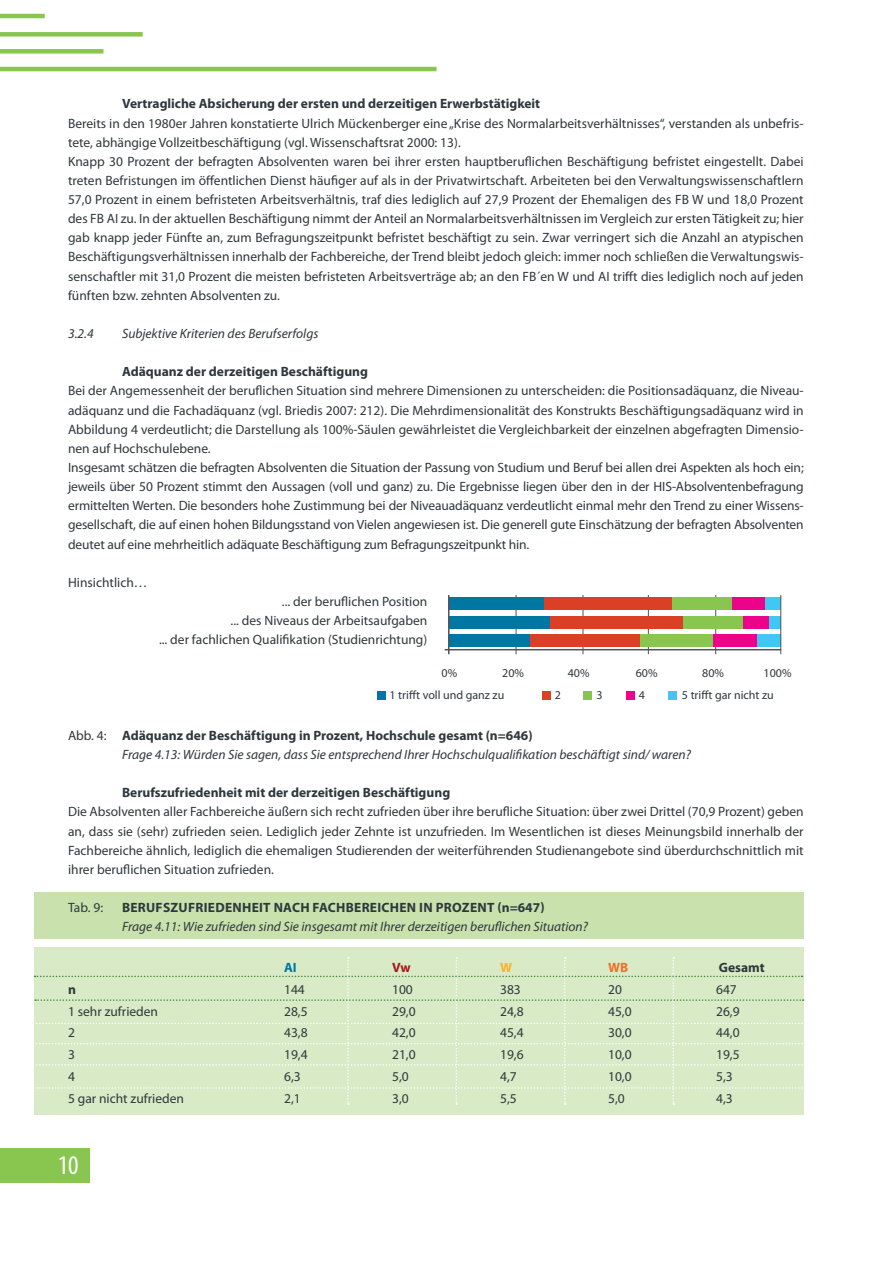
<style>
.page{position:relative;width:876px;height:1263px;background:#fff}
.page>*{position:absolute;margin:0;border:0;box-sizing:border-box;transform-origin:0 0}
.t1{font:condensed 27px "Myriad Pro";color:#fff}
.t2{font:13.5px/19.2px "Myriad Pro";color:#2e383c}
.t3{font:italic 13.5px/19.2px "Myriad Pro";color:#2e383c}
.t4{font:700 13.5px "Myriad Pro";color:#2e383c}
.t5{font:700 13.5px "Myriad Pro";letter-spacing:.02em;color:#2e383c}
.t6{font:700 13.5px "Myriad Pro";color:#a5181b}
.t7{font:700 13.5px "Myriad Pro";color:#f36e28}
.t8{font:700 13.5px "Myriad Pro";color:#fcb41e}
.t9{font:12px "Myriad Pro";color:#2e383c}
.s1{font-style:normal}
.s2{font-weight:700;font-style:normal}
</style>
<div class="page">
<div style="left:0;top:1148px;width:89px;height:34px;background:#89c650"></div>
<div style="left:34px;top:892px;width:770px;height:47px;background:#c9e2ad"></div>
<div style="left:34px;top:947px;width:770px;height:167px;background:#d9eac7"></div>
<hr style="left:0;top:67px;width:437px;height:4px;background:#89c650">
<div style="left:0;top:49px;width:103px;height:5px;background:#89c650"></div>
<div style="left:0;top:32px;width:143px;height:5px;background:#89c650"></div>
<hr style="left:0;top:14px;width:45px;height:4px;background:#89c650">
<hr style="left:582px;top:595px;width:1px;height:59px;background:#4f5258">
<hr style="left:648px;top:595px;width:1px;height:59px;background:#4f5258">
<hr style="left:516px;top:595px;width:1px;height:59px;background:#4f5258">
<hr style="left:715px;top:595px;width:1px;height:59px;background:#4f5258">
<hr style="left:445px;top:649px;width:336px;height:1px;background:#4f5258">
<div style="left:449px;top:597px;width:96px;height:13px;background:#0077a2"></div>
<div style="left:764px;top:597px;width:17px;height:13px;background:#40c7f4"></div>
<div style="left:731px;top:597px;width:34px;height:13px;background:#ed028c"></div>
<div style="left:671px;top:597px;width:60px;height:13px;background:#89c650"></div>
<div style="left:544px;top:597px;width:128px;height:13px;background:#da4026"></div>
<div style="left:449px;top:616px;width:102px;height:13px;background:#0077a2"></div>
<div style="left:764px;top:616px;width:17px;height:13px;background:#40c7f4"></div>
<div style="left:731px;top:616px;width:37px;height:13px;background:#ed028c"></div>
<div style="left:681px;top:616px;width:62px;height:13px;background:#89c650"></div>
<div style="left:550px;top:616px;width:133px;height:13px;background:#da4026"></div>
<div style="left:449px;top:634px;width:82px;height:12px;background:#0077a2"></div>
<div style="left:756px;top:634px;width:25px;height:12px;background:#40c7f4"></div>
<div style="left:712px;top:634px;width:45px;height:12px;background:#ed028c"></div>
<div style="left:639px;top:634px;width:73px;height:12px;background:#89c650"></div>
<div style="left:530px;top:634px;width:110px;height:12px;background:#da4026"></div>
<hr style="left:448px;top:595px;width:1px;height:59px;background:#4f5258">
<hr style="left:780px;top:595px;width:1px;height:59px;background:#4f5258">
<div style="left:377px;top:691px;width:8px;height:8px;background:#0077a2"></div>
<div style="left:542px;top:691px;width:9px;height:8px;background:#da4026"></div>
<div style="left:584px;top:691px;width:8px;height:8px;background:#89c650"></div>
<div style="left:668px;top:691px;width:9px;height:8px;background:#40c7f4"></div>
<div style="left:626px;top:691px;width:9px;height:8px;background:#ed028c"></div>
<svg style="left:33px;top:957px;width:772px;height:148px"></svg>
<p class="t4" style="left:68px;top:95px;width:33px">V</p>
<p class="t4" style="left:130px;top:95px;width:412px">ertragliche Absicherung der ersten und derzeitigen Erwerbstätigkeit</p>
<p class="t2" style="left:68px;top:113px;width:737px">Bereits in den 1980er Jahren konstatierte Ulrich Mückenberger eine „Krise des Normalarbeitsverhältnisses“, verstanden als unbefris&shy;tete, abhängige Vollzeitbeschäftigung (vgl. Wissenschaftsrat 2000: 13).<br>Knapp 30 Prozent der befragten Absolventen waren bei ihrer ersten hauptberuflichen Beschäftigung befristet eingestellt. Dabei treten Befristungen im öffentlichen Dienst häufiger auf als in der Privatwirtschaft. Arbeiteten bei den Verwaltungswissenschaftlern 57,0 Prozent in einem befristeten Arbeitsverhältnis, traf dies lediglich auf 27,9 Prozent der Ehemaligen des FB W und 18,0 Prozent des FB AI zu. In der aktuellen Beschäftigung nimmt der Anteil an Normalarbeitsverhältnissen im Vergleich zur ersten Tätigkeit zu; hier gab knapp jeder Fünfte an, zum Befragungszeitpunkt befristet beschäftigt zu sein. Zwar verringert sich die Anzahl an atypischen Beschäftigungsverhältnissen innerhalb der Fachbereiche, der Trend bleibt jedoch gleich: immer noch schließen die Verwaltungswis&shy;senschaftler mit 31,0 Prozent die meisten befristeten Arbeitsverträge ab; an den FB´en W und AI trifft dies lediglich noch auf jeden fünften bzw. zehnten Absolventen zu.</p>
<p class="t3" style="left:68px;top:324px;width:27px">3.2.4</p>
<p class="t3" style="left:122px;top:324px;width:198px">Subjektive Kriterien des Berufserfolgs</p>
<p class="t4" style="left:68px;top:363px;width:33px">A</p>
<p class="t4" style="left:131px;top:363px;width:239px">däquanz der derzeitigen Beschäftigung</p>
<p class="t2" style="left:68px;top:381px;width:737px">Bei der Angemessenheit der beruflichen Situation sind mehrere Dimensionen zu unterscheiden: die Positionsadäquanz, die Niveau&shy;adäquanz und die Fachadäquanz (vgl. Briedis 2007: 212). Die Mehrdimensionalität des Konstrukts Beschäftigungsadäquanz wird in Abbildung 4 verdeutlicht; die Darstellung als 100%-Säulen gewährleistet die Vergleichbarkeit der einzelnen abgefragten Dimensio&shy;nen auf Hochschulebene.<br>Insgesamt schätzen die befragten Absolventen die Situation der Passung von Studium und Beruf bei allen drei Aspekten als hoch ein; jeweils über 50 Prozent stimmt den Aussagen (voll und ganz) zu. Die Ergebnisse liegen über den in der HIS-Absolventenbefragung ermittelten Werten. Die besonders hohe Zustimmung bei der Niveauadäquanz verdeutlicht einmal mehr den Trend zu einer Wissens&shy;gesellschaft, die auf einen hohen Bildungsstand von Vielen angewiesen ist. Die generell gute Einschätzung der befragten Absolventen deutet auf eine mehrheitlich adäquate Beschäftigung zum Befragungszeitpunkt hin.</p>
<p class="t2" style="left:68px;top:572px;width:81px">Hinsichtlich…</p>
<p class="t2" style="left:159px;top:592px;width:270px;text-align:right">... der beruflichen Position<br>... des Niveaus der Arbeitsaufgaben<br>... der fachlichen Qualifikation (Studienrichtung)</p>
<p class="t9" style="left:442px;top:665px;width:17px">0%</p>
<p class="t9" style="left:502px;top:665px;width:23px">20%</p>
<p class="t9" style="left:568px;top:665px;width:23px">40%</p>
<p class="t9" style="left:636px;top:665px;width:23px">60%</p>
<p class="t9" style="left:702px;top:665px;width:23px">80%</p>
<p class="t9" style="left:764px;top:665px;width:29px">100%</p>
<p class="t9" style="left:390px;top:687px;width:116px">1 trifft voll und ganz zu</p>
<p class="t9" style="left:555px;top:687px;width:8px">2</p>
<p class="t9" style="left:596px;top:687px;width:8px">3</p>
<p class="t9" style="left:639px;top:687px;width:8px">4</p>
<p class="t9" style="left:682px;top:687px;width:93px">5 trifft gar nicht zu</p>
<p class="t3" style="left:122px;top:725px;width:570px;text-indent:-54px"><span class="s1">Abb. 4:</span> <span class="s2">Adäquanz der Beschäftigung in Prozent, Hochschule gesamt (n=646)<br></span>Frage 4.13: Würden Sie sagen, dass Sie entsprechend Ihrer Hochschulqualifikation beschäftigt sind/ waren?</p>
<p class="t4" style="left:122px;top:784px;width:330px">Berufszufriedenheit mit der derzeitigen Beschäftigung</p>
<p class="t2" style="left:68px;top:802px;width:737px;text-align:justify">Die Absolventen aller Fachbereiche äußern sich recht zufrieden über ihre berufliche Situation: über zwei Drittel (70,9 Prozent) geben an, dass sie (sehr) zufrieden seien. Lediglich jeder Zehnte ist unzufrieden. Im Wesentlichen ist dieses Meinungsbild innerhalb der Fachbereiche ähnlich, lediglich die ehemaligen Studierenden der weiterführenden Studienangebote sind überdurchschnittlich mit ihrer beruflichen Situation zufrieden.</p>
<p class="t2" style="left:68px;top:898px;width:37px">Tab. 9:</p>
<p class="t5" style="left:122px;top:899px;width:224px">Berufszufriedenheit nach Fachbe</p>
<p class="t5" style="left:362px;top:899px;width:184px">reichen in Prozent (n=647)</p>
<p class="t3" style="left:122px;top:917px;width:467px">Frage 4.11: Wie zufrieden sind Sie insgesamt mit Ihrer derzeitigen beruflichen Situation?</p>
<p class="t6" style="left:392px;top:959px;width:20px">Vw</p>
<p class="t8" style="left:500px;top:959px;width:13px">W</p>
<p class="t7" style="left:608px;top:959px;width:22px">WB</p>
<p class="t4" style="left:719px;top:959px;width:47px">Gesamt</p>
<p class="t4" style="left:68px;top:980px;width:9px">n</p>
<p class="t2" style="left:284px;top:979px;width:22px">144</p>
<p class="t2" style="left:392px;top:979px;width:22px">100</p>
<p class="t2" style="left:500px;top:979px;width:22px">383</p>
<p class="t2" style="left:608px;top:979px;width:15px">20</p>
<p class="t2" style="left:716px;top:979px;width:22px">647</p>
<p class="t2" style="left:68px;top:1001px;width:92px">1 sehr zufrieden</p>
<p class="t2" style="left:284px;top:1001px;width:25px">28,5</p>
<p class="t2" style="left:392px;top:1001px;width:25px">29,0</p>
<p class="t2" style="left:500px;top:1001px;width:25px">24,8</p>
<p class="t2" style="left:608px;top:1001px;width:25px">45,0</p>
<p class="t2" style="left:716px;top:1001px;width:25px">26,9</p>
<p class="t2" style="left:68px;top:1023px;width:8px">2</p>
<p class="t2" style="left:284px;top:1023px;width:25px">43,8</p>
<p class="t2" style="left:392px;top:1023px;width:25px">42,0</p>
<p class="t2" style="left:500px;top:1023px;width:25px">45,4</p>
<p class="t2" style="left:608px;top:1023px;width:25px">30,0</p>
<p class="t2" style="left:716px;top:1023px;width:25px">44,0</p>
<p class="t2" style="left:68px;top:1045px;width:8px">3</p>
<p class="t2" style="left:284px;top:1045px;width:25px">19,4</p>
<p class="t2" style="left:392px;top:1045px;width:25px">21,0</p>
<p class="t2" style="left:500px;top:1045px;width:25px">19,6</p>
<p class="t2" style="left:608px;top:1045px;width:25px">10,0</p>
<p class="t2" style="left:716px;top:1045px;width:25px">19,5</p>
<p class="t2" style="left:68px;top:1066px;width:8px">4</p>
<p class="t2" style="left:284px;top:1066px;width:18px">6,3</p>
<p class="t2" style="left:392px;top:1066px;width:18px">5,0</p>
<p class="t2" style="left:500px;top:1066px;width:18px">4,7</p>
<p class="t2" style="left:608px;top:1066px;width:25px">10,0</p>
<p class="t2" style="left:716px;top:1066px;width:18px">5,3</p>
<p class="t2" style="left:68px;top:1088px;width:118px">5 gar nicht zufrieden</p>
<p class="t2" style="left:284px;top:1088px;width:18px">2,1</p>
<p class="t2" style="left:392px;top:1088px;width:18px">3,0</p>
<p class="t2" style="left:500px;top:1088px;width:18px">5,5</p>
<p class="t2" style="left:608px;top:1088px;width:18px">5,0</p>
<p class="t2" style="left:716px;top:1088px;width:18px">4,3</p>
<h1 class="t1" style="left:58px;top:1148px;width:22px">10</h1>
</div>
